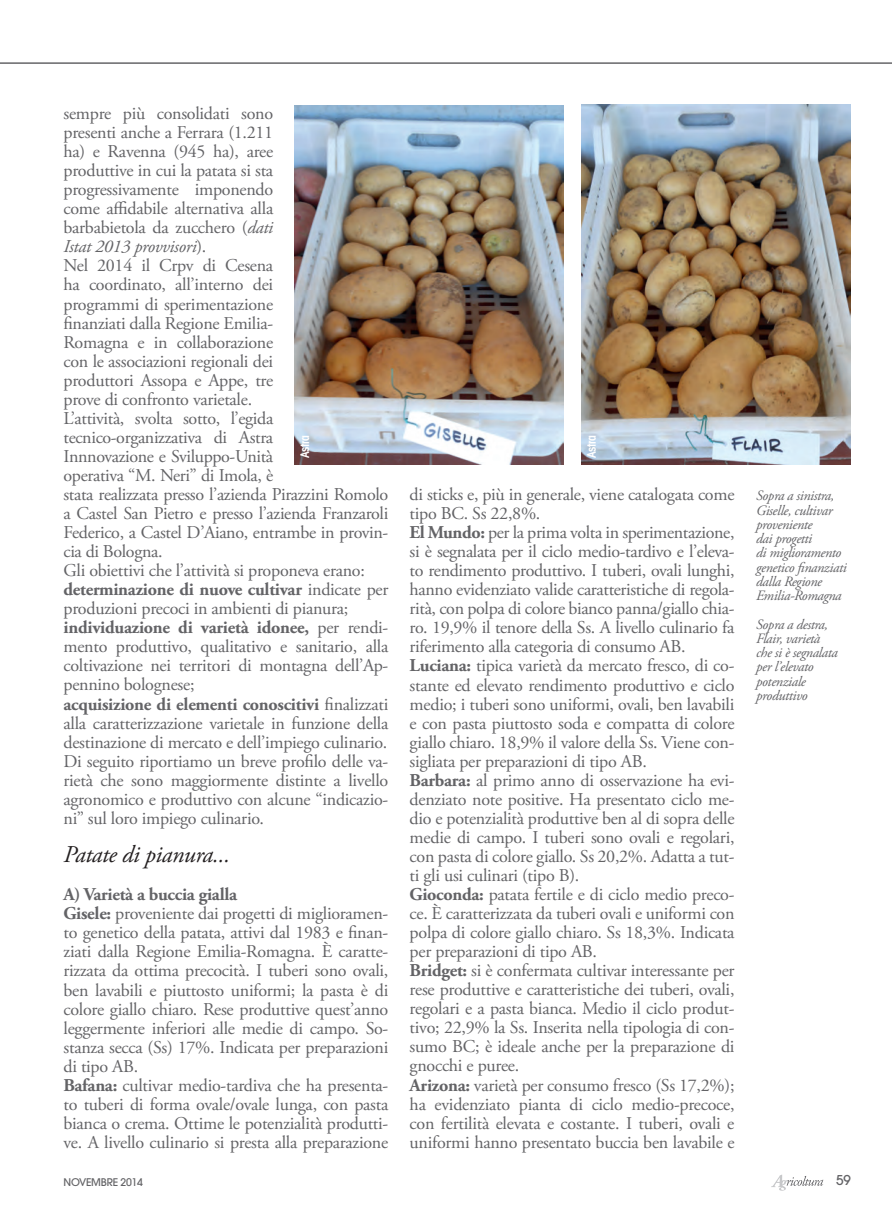
<style>
.page{position:relative;width:892px;height:1213px;background:#fff}
.page>*{position:absolute;margin:0;border:0;box-sizing:border-box;transform-origin:0 0}
.t1{font:italic 24px "Adobe Garamond Pro";letter-spacing:-.015em;color:#231f20}
.t2{font:18px/19px "Adobe Garamond Pro";letter-spacing:-.015em;color:#636366}
.t3{font:italic 14.25px/14.2px "Adobe Garamond Pro";letter-spacing:-.025em;color:#636366}
.t4{font:500 13.5px "Avant Garde";color:#636366}
.t5{font:600 condensed 12px "Avant Garde";letter-spacing:-.03em;color:#fff}
.t6{font:500 10.5px "Avant Garde";letter-spacing:-.025em;color:#636366}
.s1{font-style:italic}
.s2{font-weight:700}
</style>
<div class="page">
<svg style="left:771px;top:1174px;width:52px;height:16px"></svg>
<hr style="left:0;top:63px;width:891px;height:1px;background:#636366">
<img style="left:294px;top:106px;width:269px;height:358px">
<img style="left:581px;top:105px;width:269px;height:359px">
<p class="t2" style="left:63px;top:104px;width:326px">sempre più consolidati sono<br>presenti anche a Ferrara (1.211<br>ha) e Ravenna (945 ha), aree<br>produttive in cui la patata si sta progressivamente imponendo<br>come affidabile alternativa alla<br>barbabietola da zucchero (<span class="s1">dati<br>Istat 2013 provvisori</span>).<br>Nel 2014 il Crpv di Cesena<br>ha coordinato, all’interno dei<br>programmi di sperimentazione<br>finanziati dalla Regione Emilia-<br>Romagna e in collaborazione<br>con le associazioni regionali dei<br>produttori Assopa e Appe, tre<br>prove di confronto varietale.<br>L’attività, svolta sotto, l’egida tecnico-organizzativa di Astra<br>Innnovazione e Sviluppo-Unità<br>operativa “M. Neri” di Imola, è<br>stata realizzata presso l’azienda Pirazzini Romolo a Castel San Pietro e presso l’azienda Franzaroli Federico, a Castel D’Aiano, entrambe in provin&shy;cia di Bologna.<br>Gli obiettivi che l’attività si proponeva erano: <span class="s2">determinazione di nuove cultivar</span> indicate per produzioni precoci in ambienti di pianura; <span class="s2">individuazione di varietà idonee,</span> per rendi&shy;mento produttivo, qualitativo e sanitario, alla coltivazione nei territori di montagna dell’Ap&shy;pennino bolognese;<br><span class="s2">acquisizione di elementi conoscitivi</span> finalizzati alla caratterizzazione varietale in funzione della destinazione di mercato e dell’impiego culinario.<br>Di seguito riportiamo un breve profilo delle va&shy;rietà che sono maggiormente distinte a livello agronomico e produttivo con alcune “indicazio&shy;ni” sul loro impiego culinario.</p>
<h1 class="t1" style="left:63px;top:840px;width:168px">Patate di pianura...</h1>
<p class="t2" style="left:63px;top:885px;width:326px"><span class="s2">A) Varietà a buccia gialla<br>Gisele:</span> proveniente dai progetti di miglioramen&shy;to genetico della patata, attivi dal 1983 e finan&shy;ziati dalla Regione Emilia-Romagna. È caratte&shy;rizzata da ottima precocità. I tuberi sono ovali, ben lavabili e piuttosto uniformi; la pasta è di colore giallo chiaro. Rese produttive quest’anno leggermente inferiori alle medie di campo. So&shy;stanza secca (Ss) 17%. Indicata per preparazioni di tipo AB.<br><span class="s2">Bafana:</span> cultivar medio-tardiva che ha presenta&shy;to tuberi di forma ovale/ovale lunga, con pasta bianca o crema. Ottime le potenzialità produtti&shy;ve. A livello culinario si presta alla preparazione</p>
<p class="t5" style="left:297px;top:458px;width:25px;rotate:-90deg">Astra</p>
<p class="t5" style="left:584px;top:458px;width:25px;rotate:-90deg">Astra</p>
<p class="t2" style="left:409px;top:485px;width:326px">di sticks e, più in generale, viene catalogata come tipo BC. Ss 22,8%.<br><span class="s2">El Mundo:</span> per la prima volta in sperimentazione, si è segnalata per il ciclo medio-tardivo e l’eleva&shy;to rendimento produttivo. I tuberi, ovali lunghi, hanno evidenziato valide caratteristiche di regola&shy;rità, con polpa di colore bianco panna/giallo chia&shy;ro. 19,9% il tenore della Ss. A livello culinario fa riferimento alla categoria di consumo AB.<br><span class="s2">Luciana:</span> tipica varietà da mercato fresco, di co&shy;stante ed elevato rendimento produttivo e ciclo medio; i tuberi sono uniformi, ovali, ben lavabili e con pasta piuttosto soda e compatta di colore giallo chiaro. 18,9% il valore della Ss. Viene con&shy;sigliata per preparazioni di tipo AB.<br><span class="s2">Barbara:</span> al primo anno di osservazione ha evi&shy;denziato note positive. Ha presentato ciclo me&shy;dio e potenzialità produttive ben al di sopra delle medie di campo. I tuberi sono ovali e regolari, con pasta di colore giallo. Ss 20,2%. Adatta a tut&shy;ti gli usi culinari (tipo B).<br><span class="s2">Gioconda:</span> patata fertile e di ciclo medio preco&shy;ce. È caratterizzata da tuberi ovali e uniformi con polpa di colore giallo chiaro. Ss 18,3%. Indicata per preparazioni di tipo AB.<br><span class="s2">Bridget:</span> si è confermata cultivar interessante per rese produttive e caratteristiche dei tuberi, ovali, regolari e a pasta bianca. Medio il ciclo produt&shy;tivo; 22,9% la Ss. Inserita nella tipologia di con&shy;sumo BC; è ideale anche per la preparazione di gnocchi e puree.<br><span class="s2">Arizona:</span> varietà per consumo fresco (Ss 17,2%); ha evidenziato pianta di ciclo medio-precoce, con fertilità elevata e costante. I tuberi, ovali e uniformi hanno presentato buccia ben lavabile e</p>
<p class="t3" style="left:756px;top:489px;width:92px">Sopra a sinistra,<br>Giselle, cultivar proveniente<br>dai progetti<br>di miglioramento genetico finanziati dalla Regione<br>Emilia-Romagna</p>
<p class="t3" style="left:756px;top:617px;width:83px">Sopra a destra,<br>Flair, varietà che si è segnalata per l’elevato potenziale produttivo</p>
<p class="t6" style="left:63px;top:1176px;width:81px">NOVEMBRE 2014</p>
<p class="t4" style="left:835px;top:1172px;width:16px">59</p>
</div>
